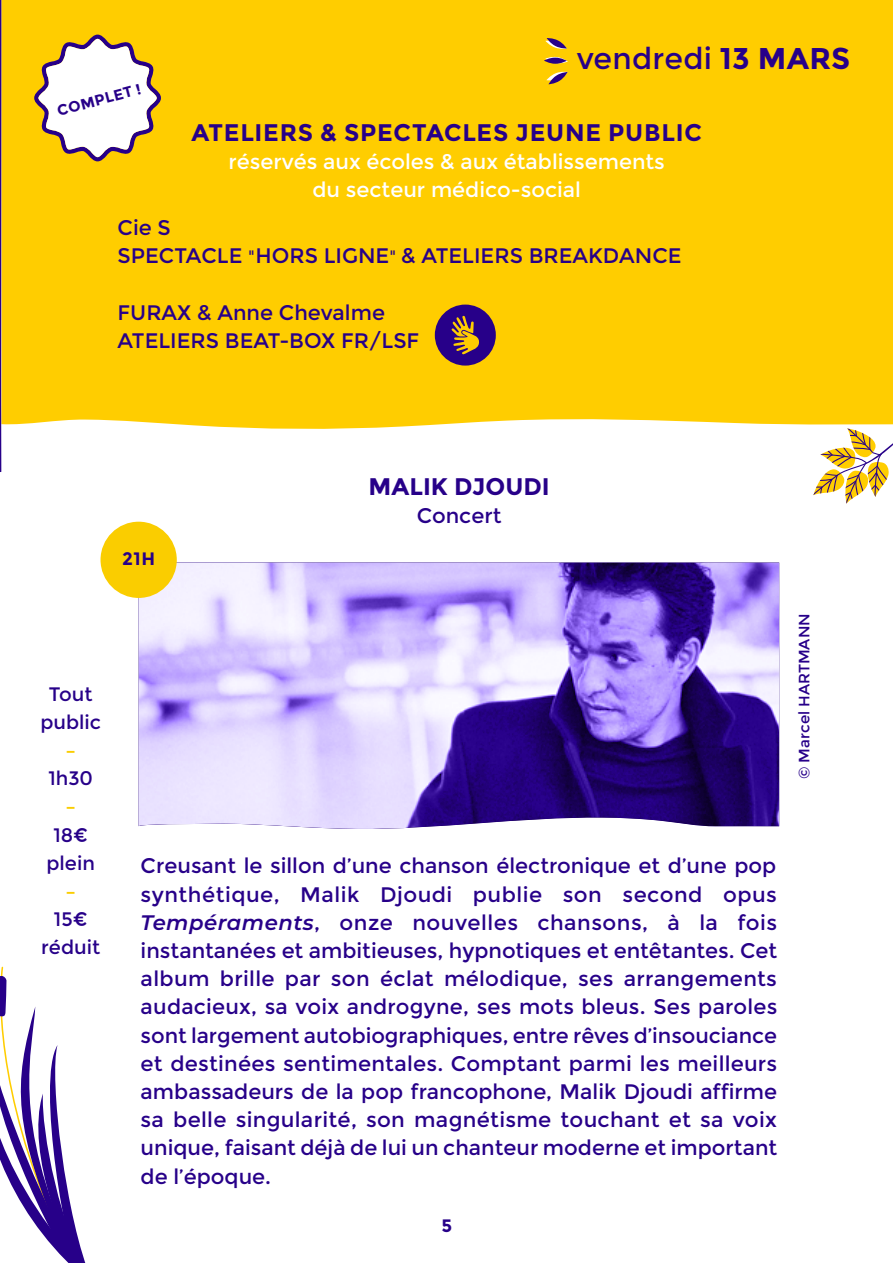
<style>
.page{position:relative;width:893px;height:1263px;background:#fff}
.page>*{position:absolute;margin:0;border:0;box-sizing:border-box;transform-origin:0 0}
.t1{font:30px "Montserrat";letter-spacing:.005em;color:#270089}
.t2{font:700 24px "Montserrat";letter-spacing:.025em;color:#270089}
.t3{font:700 24px "Montserrat";color:#270089}
.t4{font:21px/28.2px "Montserrat";color:#270089}
.t5{font:21px/28.2px "Montserrat";color:#fff;text-align:center}
.t6{font:19.5px/28.2px "Montserrat";color:#270089;text-align:center}
.t7{font:700 19.5px "Montserrat";color:#facd00}
.t8{font:700 18px "Montserrat";color:#270089}
.t9{font:15px "Montserrat";color:#270089}
.t10{font:700 15px "Montserrat";color:#270089}
.s1{font-weight:700}
.s2{font-size:18px}
.s3{font-weight:600;font-style:italic}
</style>
<div class="page">
<div style="left:2px;top:0;width:891px;height:429px;background:#ffcd00"></div>
<svg style="left:0;top:0;width:2px;height:472px"></svg>
<svg style="left:0;top:966px;width:86px;height:297px"></svg>
<svg style="left:545px;top:56px;width:23px;height:8px"></svg>
<svg style="left:545px;top:38px;width:22px;height:12px"></svg>
<svg style="left:544px;top:58px;width:23px;height:6px"></svg>
<svg style="left:546px;top:71px;width:22px;height:13px"></svg>
<svg style="left:34px;top:35px;width:127px;height:126px"></svg>
<img style="left:139px;top:562px;width:640px;height:267px">
<svg style="left:813px;top:428px;width:80px;height:76px"></svg>
<div style="left:435px;top:305px;width:61px;height:61px;background:#270089;border-radius:50%"></div>
<svg style="left:451px;top:316px;width:28px;height:38px"></svg>
<div style="left:101px;top:522px;width:76px;height:76px;background:#facd00;border-radius:50%"></div>
<p class="t10" style="left:55px;top:102px;width:87px;rotate:-15deg">COMPLET !</p>
<h1 class="t1" style="left:577px;top:42px;width:275px">vendredi <span class="s1">13 MARS</span></h1>
<p class="t2" style="left:191px;top:118px;width:512px">ATELIERS &amp; SPECTACLES JEUNE PUBLIC</p>
<p class="t5" style="left:228px;top:148px;width:438px">réservés aux écoles &amp; aux établissements du secteur médico-social</p>
<p class="t4" style="left:118px;top:214px;width:566px">Cie S<br>SPECTACLE <span class="s2">"</span>HORS LIGNE<span class="s2">"</span> &amp; ATELIERS BREAKDANCE</p>
<p class="t4" style="left:118px;top:298px;width:303px">FURAX &amp; Anne Chevalme<br>ATELIERS BEAT-BOX FR/LSF</p>
<p class="t6" style="left:40px;top:680px;width:62px">Tout public</p>
<p class="t7" style="left:65px;top:738px;width:12px">–</p>
<p class="t6" style="left:48px;top:764px;width:46px">1h30</p>
<p class="t7" style="left:65px;top:795px;width:12px">–</p>
<p class="t6" style="left:47px;top:821px;width:50px">18€ plein</p>
<p class="t7" style="left:65px;top:879px;width:12px">–</p>
<p class="t6" style="left:41px;top:905px;width:60px">15€ réduit</p>
<p class="t8" style="left:122px;top:548px;width:35px">21H</p>
<p class="t3" style="left:369px;top:472px;width:183px">MALIK DJOUDI</p>
<p class="t4" style="left:417px;top:502px;width:86px">Concert</p>
<p class="t9" style="left:796px;top:779px;width:167px;rotate:-90deg">© Marcel HARTMANN</p>
<p class="t4" style="left:141px;top:852px;width:638px;text-align:justify">Creusant le sillon d’une chanson électronique et d’une pop synthétique, Malik Djoudi publie son second opus <span class="s3">Tempéraments</span>, onze nouvelles chansons, à la fois instantanées et ambitieuses, hypnotiques et entêtantes. Cet album brille par son éclat mélodique, ses arrangements audacieux, sa voix androgyne, ses mots bleus. Ses paroles sont largement autobiographiques, entre rêves d’insouciance et destinées sentimentales. Comptant parmi les meilleurs ambassadeurs de la pop francophone, Malik Djoudi affirme sa belle singularité, son magnétisme touchant et sa voix unique, faisant déjà de lui un chanteur moderne et important de l’époque.</p>
<p class="t8" style="left:441px;top:1215px;width:12px">5</p>
</div>
